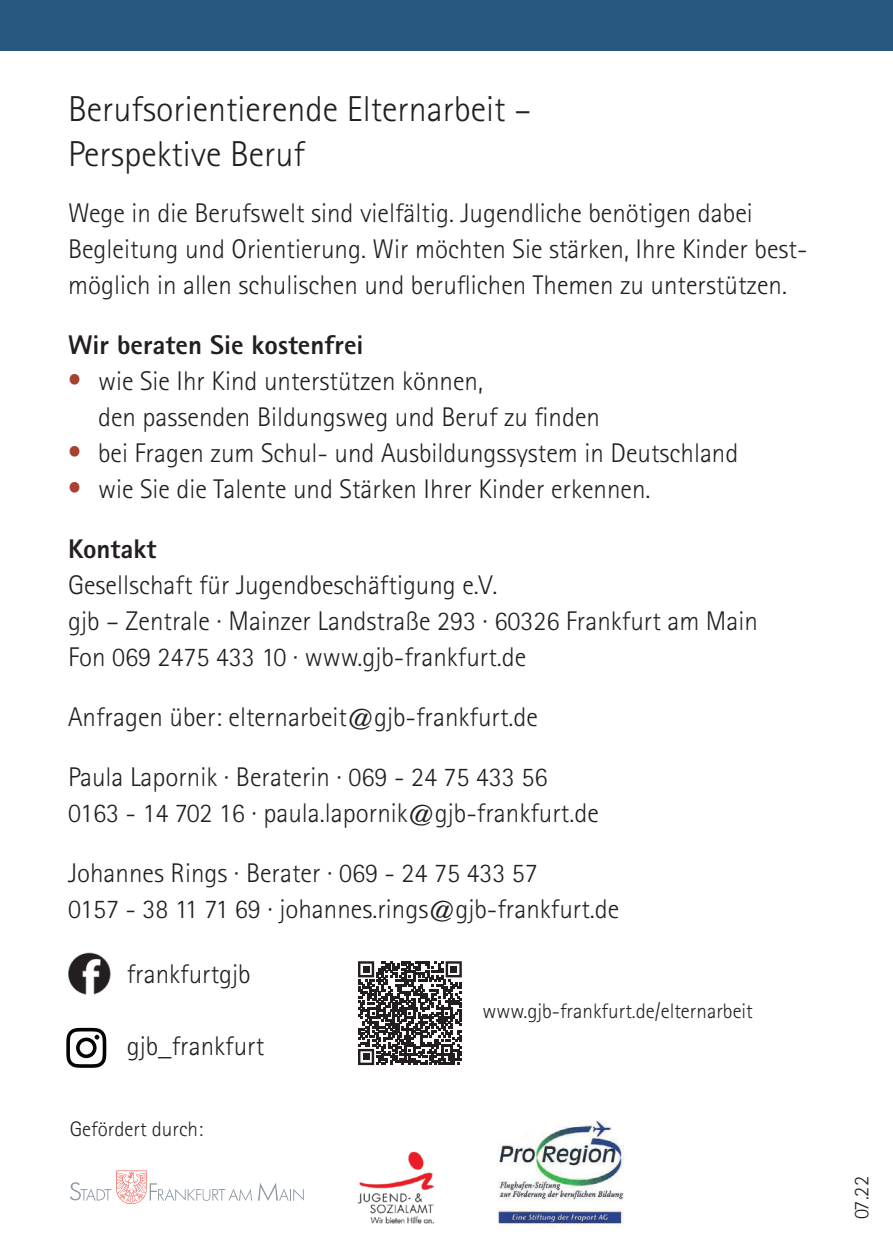
<style>
.page{position:relative;width:893px;height:1259px;background:#fff}
.page>*{position:absolute;margin:0;border:0;box-sizing:border-box;transform-origin:0 0}
.t1{font:300 36px/45px "Rotis Sans Serif";color:#231f20}
.t2{font:300 27px/36px "Rotis Sans Serif";color:#231f20}
.t3{font:800 27px "Rotis Sans Serif";color:#231f20}
.t4{font:300 21px "Rotis Sans Serif";color:#231f20}
.s1{font-size:29.7px;color:#a74131}
</style>
<div class="page">
<div style="left:0;top:0;width:893px;height:51px;background:#27587f"></div>
<img style="left:68px;top:952px;width:43px;height:43px">
<svg style="left:66px;top:1028px;width:40px;height:39px"></svg>
<img style="left:358px;top:1151px;width:75px;height:72px">
<svg style="left:258px;top:1183px;width:46px;height:17px"></svg>
<svg style="left:70px;top:1170px;width:182px;height:34px"></svg>
<div style="left:148px;top:1168px;width:95px;height:13px;background:#fff"></div>
<img style="left:498px;top:1120px;width:126px;height:108px">
<svg style="left:358px;top:961px;width:104px;height:104px"></svg>
<div style="left:363px;top:966px;width:7px;height:6px;background:#231f20"></div>
<div style="left:450px;top:966px;width:7px;height:6px;background:#231f20"></div>
<div style="left:363px;top:1053px;width:7px;height:7px;background:#231f20"></div>
<h1 class="t1" style="left:68px;top:86px;width:465px">Berufsorientierende Elternarbeit –<br>Perspektive Beruf</h1>
<p class="t2" style="left:68px;top:194px;width:741px">Wege in die Berufswelt sind vielfältig. Jugendliche benötigen dabei<br>Begleitung und Orientierung. Wir möchten Sie stärken, Ihre Kinder best&shy;möglich in allen schulischen und beruflichen Themen zu unterstützen.</p>
<p class="t3" style="left:68px;top:327px;width:297px">Wir beraten Sie kostenfrei</p>
<p class="t2" style="left:98px;top:362px;width:503px;text-indent:-30px"><span class="s1">•</span> wie Sie Ihr Kind unterstützen können,<br>den passenden Bildungsweg und Beruf zu finden</p>
<p class="t2" style="left:68px;top:434px;width:672px"><span class="s1">•</span> bei Fragen zum Schul- und Ausbildungssystem in Deutschland</p>
<p class="t2" style="left:68px;top:470px;width:584px"><span class="s1">•</span> wie Sie die Talente und Stärken Ihrer Kinder erkennen.</p>
<p class="t3" style="left:68px;top:531px;width:90px">Kontakt</p>
<p class="t2" style="left:68px;top:566px;width:691px">Gesellschaft für Jugendbeschäftigung e.V.<br>gjb – Zentrale · Mainzer Landstraße 293 · 60326 Frankfurt am Main<br>Fon 069 2475 433 10 · www.gjb-frankfurt.de</p>
<p class="t2" style="left:68px;top:698px;width:471px">Anfragen über: elternarbeit@gjb-frankfurt.de</p>
<p class="t2" style="left:68px;top:758px;width:532px">Paula Lapornik · Beraterin · 069 - 24 75 433 56<br>0163 - 14 702 16 · paula.lapornik@gjb-frankfurt.de</p>
<p class="t2" style="left:68px;top:854px;width:553px">Johannes Rings · Berater · 069 - 24 75 433 57<br>0157 - 38 11 71 69 · johannes.rings@gjb-frankfurt.de</p>
<p class="t2" style="left:127px;top:955px;width:125px">frankfurtgjb</p>
<p class="t2" style="left:127px;top:1027px;width:139px">gjb_frankfurt</p>
<p class="t4" style="left:70px;top:1117px;width:135px">Gefördert durch:</p>
<p class="t4" style="left:483px;top:998px;width:272px">www.gjb-frankfurt.de/elternarbeit</p>
<p class="t4" style="left:849px;top:1219px;width:45px;rotate:-90deg">07.22</p>
</div>
